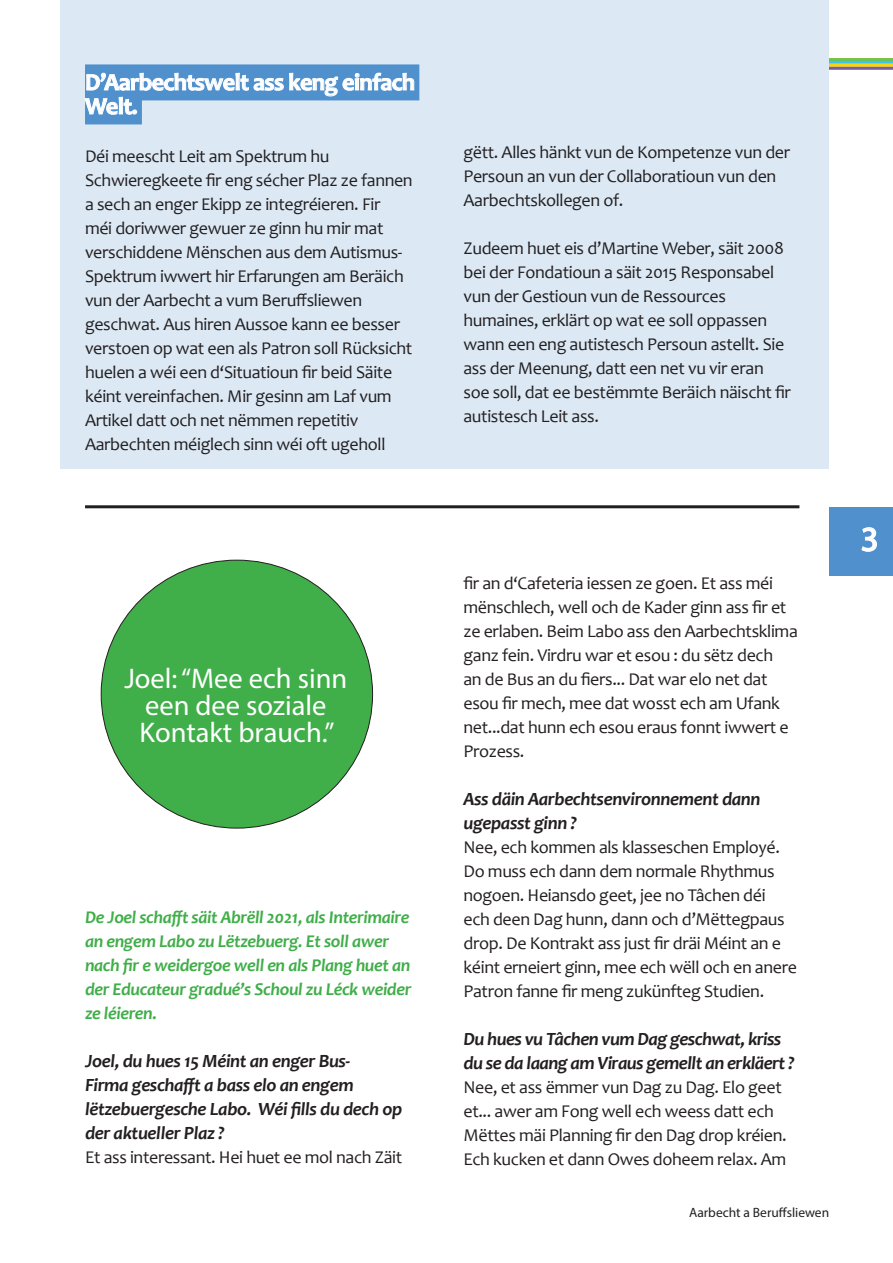
<style>
.page{position:relative;width:893px;height:1263px;background:#fff}
.page>*{position:absolute;margin:0;border:0;box-sizing:border-box;transform-origin:0 0}
.t1{font:34.5px "Myriad Pro";color:#fff}
.t2{font:28.5px/27px "Myriad Pro";color:#fff;text-align:center}
.t3{font:700 24px/24px "Candara";letter-spacing:-.02em;color:#fff}
.t4{font:italic 700 18.75px/24px "Candara";letter-spacing:-.02em;color:#231f20}
.t5{font:18px/24px "Candara";letter-spacing:-.02em;color:#231f20}
.t6{font:italic 700 18px/24px "Candara";letter-spacing:-.02em;color:#40ae49}
.t7{font:13.5px "Myriad Pro";color:#231f20}
</style>
<div class="page">
<div style="left:829px;top:507px;width:64px;height:69px;background:#5090cc"></div>
<svg style="left:861px;top:527px;width:16px;height:25px"></svg>
<hr style="left:689px;top:58px;width:204px;height:3px;background:#79c142">
<hr style="left:695px;top:61px;width:198px;height:3px;background:#38c6f4">
<hr style="left:700px;top:64px;width:193px;height:3px;background:#fcd406">
<hr style="left:707px;top:67px;width:186px;height:3px;background:#7a5ca7">
<div style="left:60px;top:0;width:768px;height:469px;background:#dce9f5"></div>
<div style="left:85px;top:64px;width:334px;height:36px;background:#5090cc"></div>
<div style="left:85px;top:88px;width:57px;height:36px;background:#5090cc"></div>
<svg style="left:85px;top:72px;width:330px;height:43px"></svg>
<div style="left:101px;top:560px;width:272px;height:268px;background:#40ae49;border-radius:50%"></div>
<hr style="left:85px;top:505px;width:714px;height:3px;background:#231f20">
<h3 class="t3" style="left:85px;top:70px;width:332px">D’Aarbechtswelt ass keng einfach<br>Welt.</h3>
<p class="t5" style="left:85px;top:144px;width:329px">Déi meescht Leit am Spektrum hu Schwieregkeete fir eng sécher Plaz ze fannen a sech an enger Ekipp ze integréieren. Fir<br>méi doriwwer gewuer ze ginn hu mir mat verschiddene Mënschen aus dem Autismus-Spektrum iwwert hir Erfarungen am Beräich vun der Aarbecht a vum Beruffsliewen geschwat. Aus hiren Aussoe kann ee besser verstoen op wat een als Patron soll Rücksicht huelen a wéi een d‘Situatioun fir beid Säite kéint vereinfachen. Mir gesinn am Laf vum Artikel datt och net nëmmen repetitiv Aarbechten méiglech sinn wéi oft ugeholl</p>
<h2 class="t2" style="left:124px;top:664px;width:224px">Joel: “Mee ech sinn een dee soziale<br>Kontakt brauch.”</h2>
<p class="t6" style="left:85px;top:905px;width:328px">De Joel schafft säit Abrëll 2021, als Interimaire an engem Labo zu Lëtzebuerg. Et soll awer nach fir e weidergoe well en als Plang huet an der Educateur gradué’s Schoul zu Léck weider ze léieren.</p>
<p class="t4" style="left:85px;top:1048px;width:319px">Joel, du hues 15 Méint an enger Bus-<br>Firma geschafft a bass elo an engem lëtzebuergesche Labo. Wéi fills du dech op der aktueller Plaz ?</p>
<p class="t5" style="left:85px;top:1145px;width:319px">Et ass interessant. Hei huet ee mol nach Zäit</p>
<p class="t5" style="left:463px;top:140px;width:328px">gëtt. Alles hänkt vun de Kompetenze vun der<br>Persoun an vun der Collaboratioun vun den<br>Aarbechtskollegen of.</p>
<p class="t5" style="left:463px;top:236px;width:329px">Zudeem huet eis d’Martine Weber, säit 2008 bei der Fondatioun a säit 2015 Responsabel vun der Gestioun vun de Ressources humaines, erklärt op wat ee soll oppassen wann een eng autistesch Persoun astellt. Sie ass der Meenung, datt een net vu vir eran soe soll, dat ee bestëmmte Beräich näischt fir autistesch Leit ass.</p>
<p class="t5" style="left:463px;top:571px;width:336px">fir an d‘Cafeteria iessen ze goen. Et ass méi mënschlech, well och de Kader ginn ass fir et ze erlaben. Beim Labo ass den Aarbechtsklima ganz fein. Virdru war et esou : du sëtz dech<br>an de Bus an du fiers... Dat war elo net dat esou fir mech, mee dat wosst ech am Ufank net...dat hunn ech esou eraus fonnt iwwert e Prozess.</p>
<p class="t4" style="left:463px;top:787px;width:299px">Ass däin Aarbechtsenvironnement dann ugepasst ginn ?</p>
<p class="t5" style="left:463px;top:835px;width:335px">Nee, ech kommen als klasseschen Employé.<br>Do muss ech dann dem normale Rhythmus nogoen. Heiansdo geet, jee no Tâchen déi<br>ech deen Dag hunn, dann och d’Mëttegpaus drop. De Kontrakt ass just fir dräi Méint an e kéint erneiert ginn, mee ech wëll och en anere Patron fanne fir meng zukünfteg Studien.</p>
<p class="t4" style="left:463px;top:1027px;width:333px">Du hues vu Tâchen vum Dag geschwat, kriss du se da laang am Viraus gemellt an erkläert ?</p>
<p class="t5" style="left:463px;top:1075px;width:325px">Nee, et ass ëmmer vun Dag zu Dag. Elo geet et... awer am Fong well ech weess datt ech Mëttes mäi Planning fir den Dag drop kréien.<br>Ech kucken et dann Owes doheem relax. Am</p>
<p class="t7" style="left:689px;top:1204px;width:142px">Aarbecht a Beruffsliewen</p>
<h1 class="t1" style="left:861px;top:518px;width:19px">3</h1>
</div>
